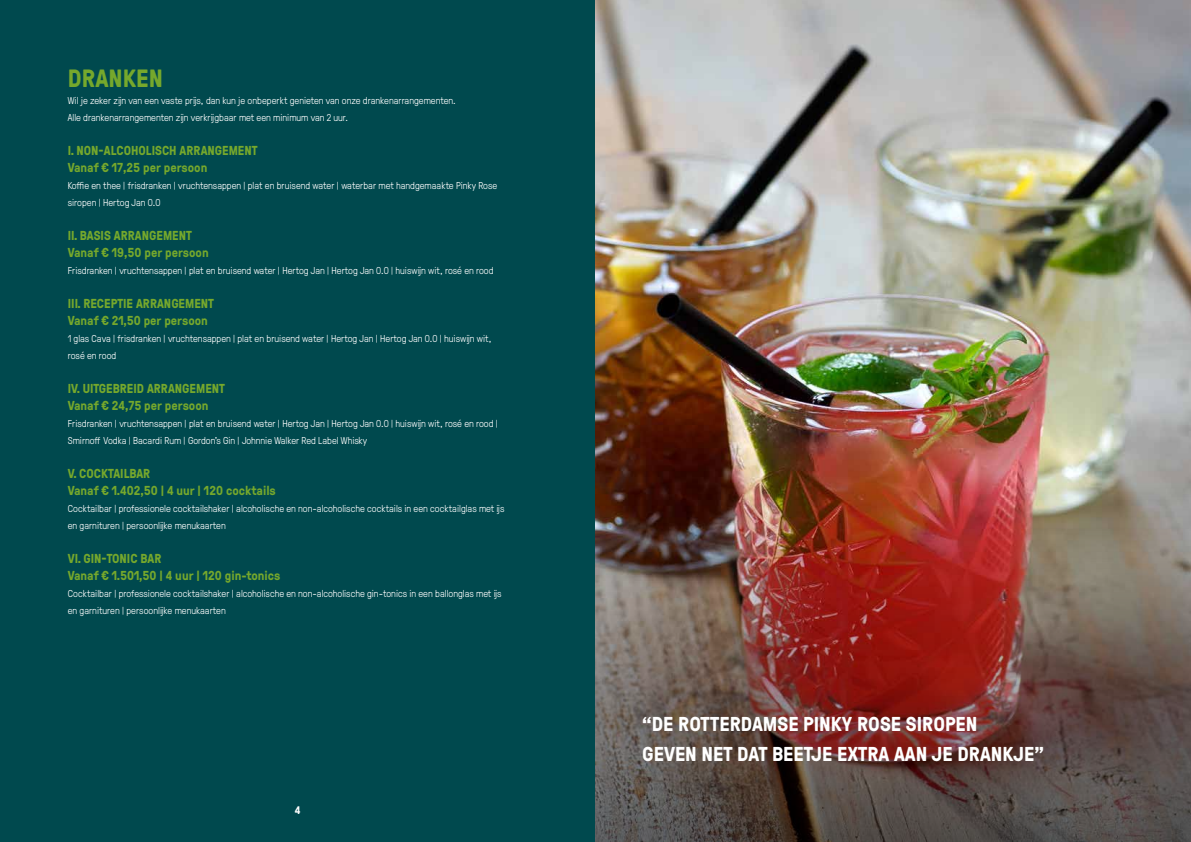
<style>
.page{position:relative;width:1191px;height:842px;background:#fff}
.page>*{position:absolute;margin:0;border:0;box-sizing:border-box;transform-origin:0 0}
.t1{font:700 25px "GT Pressura";color:#76a82c}
.t2{font:700 20.1px/29.6px "GT Pressura";color:#fff}
.t3{font:700 13px/17px "GT Pressura";color:#76a82c}
.t4{font:700 11px "GT Pressura";color:#fff}
.t5{font:300 10px/17px "GT Pressura";color:#fff}
</style>
<div class="page">
<div style="left:0;top:0;width:595px;height:842px;background:#00494e"></div>
<img style="left:595px;top:0;width:596px;height:336px">
<img style="left:595px;top:336px;width:596px;height:506px">
<h1 class="t1" style="left:68px;top:60px;width:97px">DRANKEN</h1>
<p class="t5" style="left:68px;top:91px;width:390px">Wil je zeker zijn van een vaste prijs, dan kun je onbeperkt genieten van onze drankenarrangementen.<br>Alle drankenarrangementen zijn verkrijgbaar met een minimum van 2 uur.</p>
<h3 class="t3" style="left:68px;top:141px;width:191px">I. NON-ALCOHOLISCH ARRANGEMENT<br>Vanaf € 17,25 per persoon</h3>
<p class="t5" style="left:68px;top:176px;width:431px">Koffie en thee | frisdranken | vruchtensappen | plat en bruisend water | waterbar met handgemaakte Pinky Rose siropen | Hertog Jan 0.0</p>
<h3 class="t3" style="left:68px;top:226px;width:142px">II. BASIS ARRANGEMENT<br>Vanaf € 19,50 per persoon</h3>
<p class="t5" style="left:68px;top:261px;width:427px">Frisdranken | vruchtensappen | plat en bruisend water | Hertog Jan | Hertog Jan 0.0 | huiswijn wit, rosé en rood</p>
<h3 class="t3" style="left:68px;top:294px;width:148px">III. RECEPTIE ARRANGEMENT<br>Vanaf € 21,50 per persoon</h3>
<p class="t5" style="left:68px;top:329px;width:425px">1 glas Cava | frisdranken | vruchtensappen | plat en bruisend water | Hertog Jan | Hertog Jan 0.0 | huiswijn wit, rosé en rood</p>
<h3 class="t3" style="left:68px;top:379px;width:159px">IV. UITGEBREID ARRANGEMENT<br>Vanaf € 24,75 per persoon</h3>
<p class="t5" style="left:68px;top:414px;width:432px">Frisdranken | vruchtensappen | plat en bruisend water | Hertog Jan | Hertog Jan 0.0 | huiswijn wit, rosé en rood |<br>Smirnoff Vodka | Bacardi Rum | Gordon’s Gin | Johnnie Walker Red Label Whisky</p>
<h3 class="t3" style="left:68px;top:464px;width:209px">V. COCKTAILBAR<br>Vanaf € 1.402,50 | 4 uur | 120 cocktails</h3>
<p class="t5" style="left:68px;top:499px;width:438px">Cocktailbar | professionele cocktailshaker | alcoholische en non-alcoholische cocktails in een cocktailglas met ijs en garnituren | persoonlijke menukaarten</p>
<h3 class="t3" style="left:68px;top:549px;width:214px">VI. GIN-TONIC BAR<br>Vanaf € 1.501,50 | 4 uur | 120 gin-tonics</h3>
<p class="t5" style="left:68px;top:584px;width:435px">Cocktailbar | professionele cocktailshaker | alcoholische en non-alcoholische gin-tonics in een ballonglas met ijs en garnituren | persoonlijke menukaarten</p>
<p class="t4" style="left:295px;top:802px;width:7px">4</p>
<h2 class="t2" style="left:642px;top:708px;width:403px">“DE ROTTERDAMSE PINKY ROSE SIROPEN<br>GEVEN NET DAT BEETJE EXTRA AAN JE DRANKJE”</h2>
</div>
